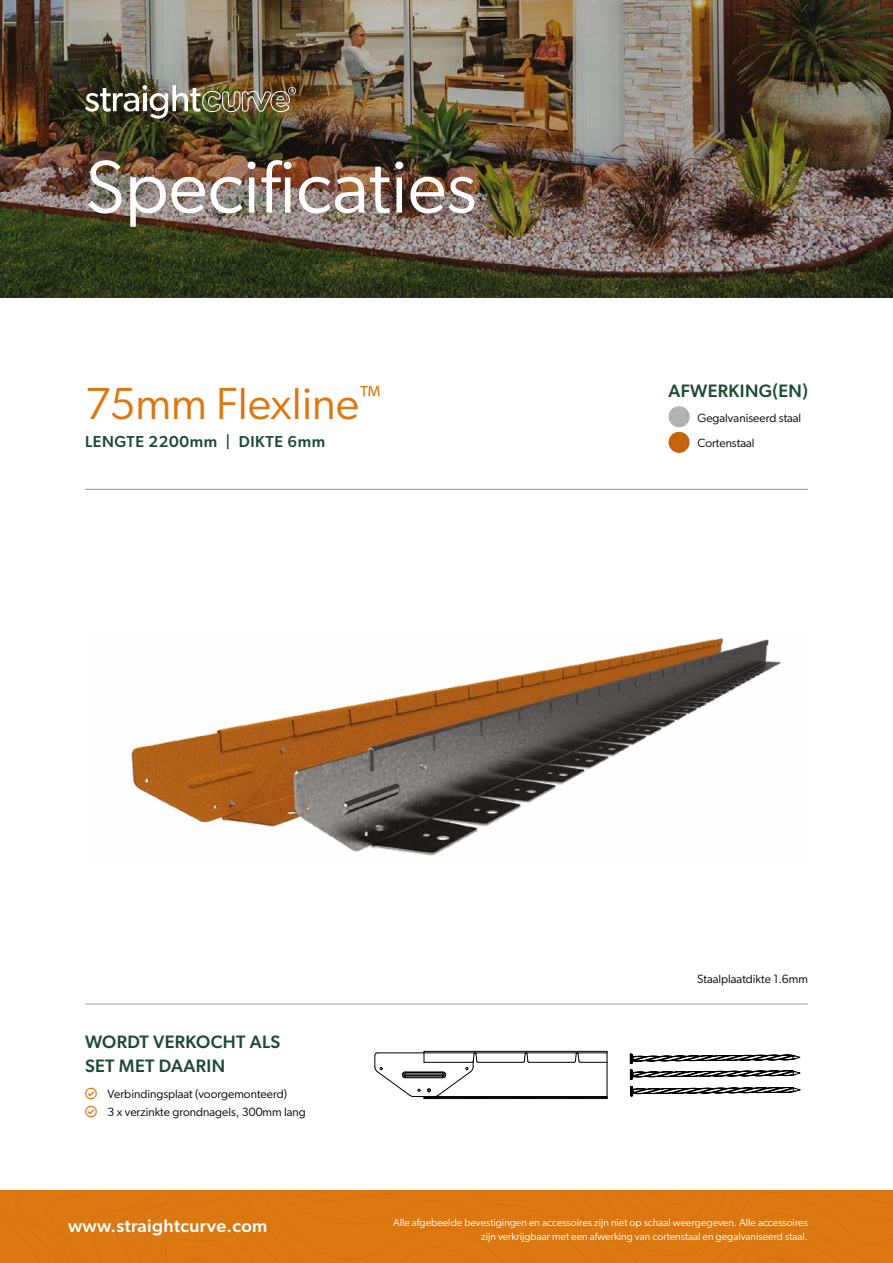
<style>
.page{position:relative;width:893px;height:1263px;background:#fff}
.page>*{position:absolute;margin:0;border:0;box-sizing:border-box;transform-origin:0 0}
.t1{font:75px "Gibson";color:#fff}
.t2{font:45px "Gibson";color:#db7812}
.t3{font:500 18px/24px "Gibson";letter-spacing:.02em;color:#1c4a32}
.t4{font:500 18px "Gibson";letter-spacing:.02em;color:#fff}
.t5{font:500 15.9px "Gibson";letter-spacing:.04em;color:#1c4a32}
.t6{font:12px/18px "Gibson";color:#000}
.t7{font:10.5px/13.5px "Gibson";color:#fff;text-align:right}
</style>
<div class="page">
<img style="left:0;top:0;width:893px;height:298px">
<div style="left:0;top:1191px;width:893px;height:72px;background:#db7812"></div>
<img style="left:85px;top:85px;width:211px;height:34px">
<img style="left:131px;top:638px;width:650px;height:218px">
<hr style="left:607px;top:1051px;width:1px;height:46px;background:#000">
<hr style="left:424px;top:1052px;width:153px;height:1px;background:#000">
<hr style="left:478px;top:1062px;width:45px;height:1px;background:#000">
<hr style="left:481px;top:1098px;width:39px;height:1px;background:#000">
<hr style="left:481px;top:1097px;width:44px;height:1px;background:#000">
<hr style="left:529px;top:1062px;width:45px;height:1px;background:#000">
<hr style="left:532px;top:1098px;width:39px;height:1px;background:#000">
<hr style="left:532px;top:1097px;width:44px;height:1px;background:#000">
<svg style="left:523px;top:1052px;width:6px;height:11px"></svg>
<svg style="left:520px;top:1097px;width:12px;height:2px"></svg>
<svg style="left:574px;top:1052px;width:33px;height:11px"></svg>
<svg style="left:571px;top:1097px;width:37px;height:2px"></svg>
<hr style="left:434px;top:1096px;width:173px;height:1px;background:#000">
<hr style="left:424px;top:1051px;width:183px;height:1px;background:#000">
<svg style="left:374px;top:1051px;width:108px;height:48px"></svg>
<hr style="left:85px;top:1004px;width:723px;height:1px;background:#a1a2a5">
<hr style="left:85px;top:489px;width:723px;height:1px;background:#a1a2a5">
<svg style="left:630px;top:1086px;width:171px;height:10px"></svg>
<svg style="left:630px;top:1054px;width:171px;height:25px"></svg>
<div style="left:656px;top:420px;width:47px;height:33px;background:#a15b0a;opacity:.4"></div>
<div style="left:656px;top:395px;width:47px;height:33px;background:#c8c6c7;opacity:.75"></div>
<h1 class="t1" style="left:85px;top:142px;width:393px">Specificaties</h1>
<h2 class="t2" style="left:85px;top:376px;width:298px">75mm Flexline<sup>™</sup></h2>
<h3 class="t5" style="left:85px;top:432px;width:242px">LENGTE 2200mm | DIKTE 6mm</h3>
<h3 class="t3" style="left:668px;top:379px;width:141px">AFWERKING(EN)</h3>
<p class="t6" style="left:697px;top:434px;width:59px">Cortenstaal</p>
<p class="t6" style="left:697px;top:408px;width:105px">Gegalvaniseerd staal</p>
<h3 class="t3" style="left:85px;top:1029px;width:197px">WORDT VERKOCHT ALS<br>SET MET DAARIN</h3>
<p class="t6" style="left:108px;top:1085px;width:200px">Verbindingsplaat (voorgemonteerd)<br>3 x verzinkte grondnagels, 300mm lang</p>
<p class="t6" style="left:697px;top:969px;width:112px">Staalplaatdikte 1.6mm</p>
<h3 class="t4" style="left:68px;top:1215px;width:201px">www.straightcurve.com</h3>
<p class="t7" style="left:393px;top:1216px;width:416px">Alle afgebeelde bevestigingen en accessoires zijn niet op schaal weergegeven. Alle accessoires zijn verkrijgbaar met een afwerking van cortenstaal en gegalvaniseerd staal.</p>
</div>
